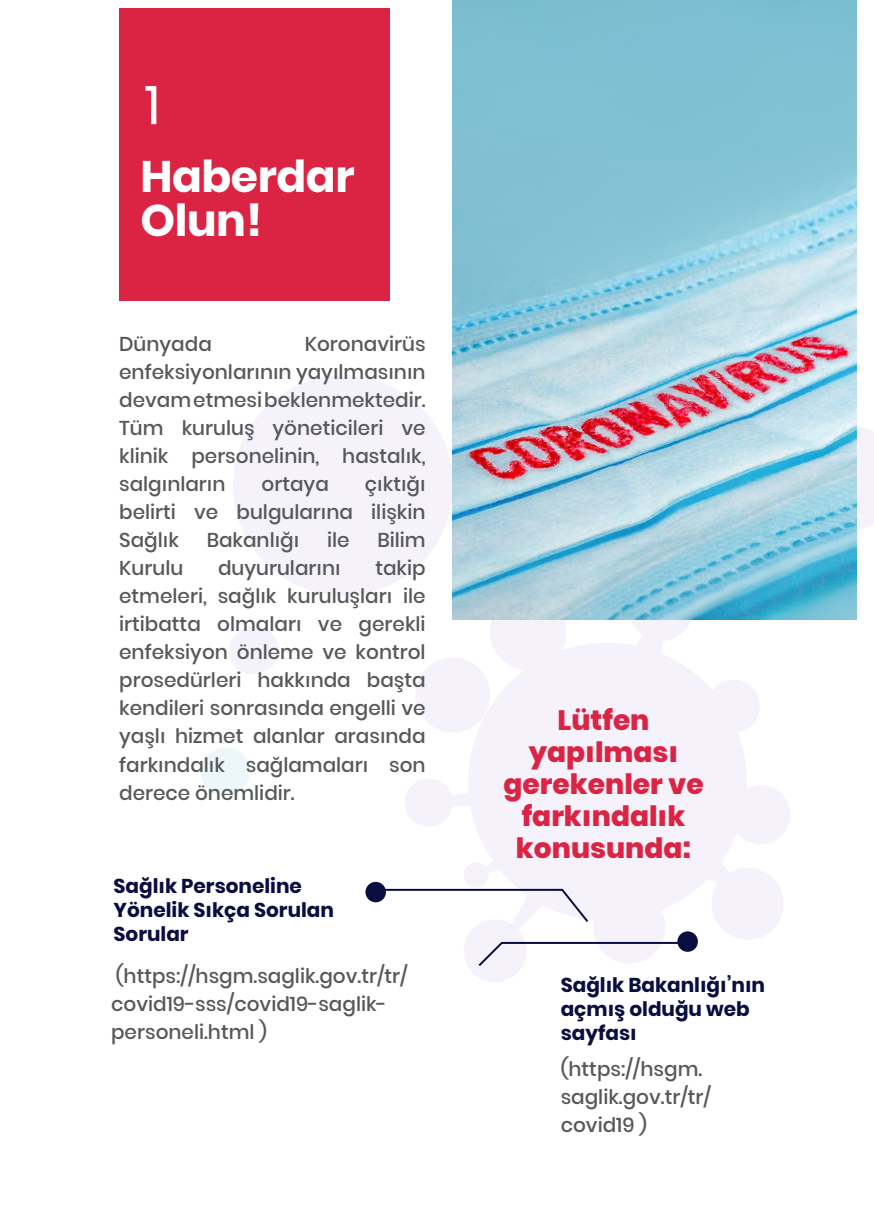
<style>
.page{position:relative;width:874px;height:1225px;background:#fff}
.page>*{position:absolute;margin:0;border:0;box-sizing:border-box;transform-origin:0 0}
.t1{font:54px "Poppins";color:#fff}
.t2{font:700 44px/44px "Poppins";letter-spacing:-.01em;color:#fff}
.t3{font:800 28px/32px "Poppins";color:#db2443;text-align:center}
.t4{font:500 20px/28px "Poppins";color:#57585a;text-align:justify}
.t5{font:700 20px/24px "Poppins";color:#0a0d40}
</style>
<div class="page">
<svg style="left:233px;top:376px;width:219px;height:219px;fill:#f5f2fc"></svg>
<svg style="left:200px;top:748px;width:50px;height:48px"></svg>
<svg style="left:230px;top:626px;width:49px;height:48px"></svg>
<svg style="left:856px;top:426px;width:17px;height:104px"></svg>
<svg style="left:401px;top:577px;width:392px;height:405px;fill:#f5f2fc"></svg>
<svg style="left:410px;top:657px;width:80px;height:75px"></svg>
<div style="left:119px;top:8px;width:270px;height:292px;background:#db2443"></div>
<img style="left:452px;top:0;width:404px;height:619px">
<div style="left:365px;top:882px;width:21px;height:20px;background:#0a0d40;border-radius:50%"></div>
<svg style="left:373px;top:888px;width:217px;height:36px"></svg>
<svg style="left:476px;top:941px;width:213px;height:27px"></svg>
<div style="left:677px;top:931px;width:20px;height:20px;background:#0a0d40;border-radius:50%"></div>
<p class="t1" style="left:145px;top:74px;width:17px">1</p>
<p class="t2" style="left:140px;top:155px;width:215px">Haberdar<br>Olun!</p>
<p class="t4" style="left:119px;top:330px;width:308px;text-indent:185px">Koronavirüs enfeksiyonlarının yayılmasının devam etmesi beklenmektedir.<br>Tüm kuruluş yöneticileri ve klinik personelinin, hastalık, salgınların</p>
<p class="t4" style="left:119px;top:330px;width:94px">Dünyada</p>
<p class="t4" style="left:119px;top:470px;width:308px;text-indent:245px">çıktığı belirti ve bulgularına ilişkin Sağlık</p>
<p class="t4" style="left:261px;top:470px;width:69px">ortaya</p>
<p class="t4" style="left:206px;top:526px;width:94px">Bakanlığı</p>
<p class="t4" style="left:327px;top:526px;width:24px">ile</p>
<p class="t4" style="left:377px;top:526px;width:50px">Bilim</p>
<p class="t4" style="left:119px;top:554px;width:308px;text-indent:256px">takip etmeleri, sağlık kuruluşları ile irtibatta olmaları ve gerekli enfeksiyon önleme ve kontrol prosedürleri hakkında başta kendileri sonrasında engelli ve yaşlı hizmet alanlar arasında farkındalık sağlamaları son derece önemlidir.</p>
<p class="t4" style="left:119px;top:554px;width:66px">Kurulu</p>
<p class="t4" style="left:218px;top:554px;width:124px">duyurularını</p>
<p class="t3" style="left:503px;top:704px;width:201px">Lütfen yapılması gerekenler ve farkındalık konusunda:</p>
<p class="t5" style="left:113px;top:874px;width:222px">Sağlık Personeline<br>Yönelik Sıkça Sorulan<br>Sorular</p>
<p class="t4" style="left:111px;top:962px;width:298px;text-align:left">(https://hsgm.saglik.gov.tr/tr/ covid19-sss/covid19-saglik&shy;personeli.html )</p>
<p class="t5" style="left:560px;top:972px;width:206px">Sağlık Bakanlığı’nın açmış olduğu web sayfası</p>
<p class="t4" style="left:560px;top:1055px;width:152px;text-align:left">(https://hsgm. saglik.gov.tr/tr/ covid19 )</p>
</div>
